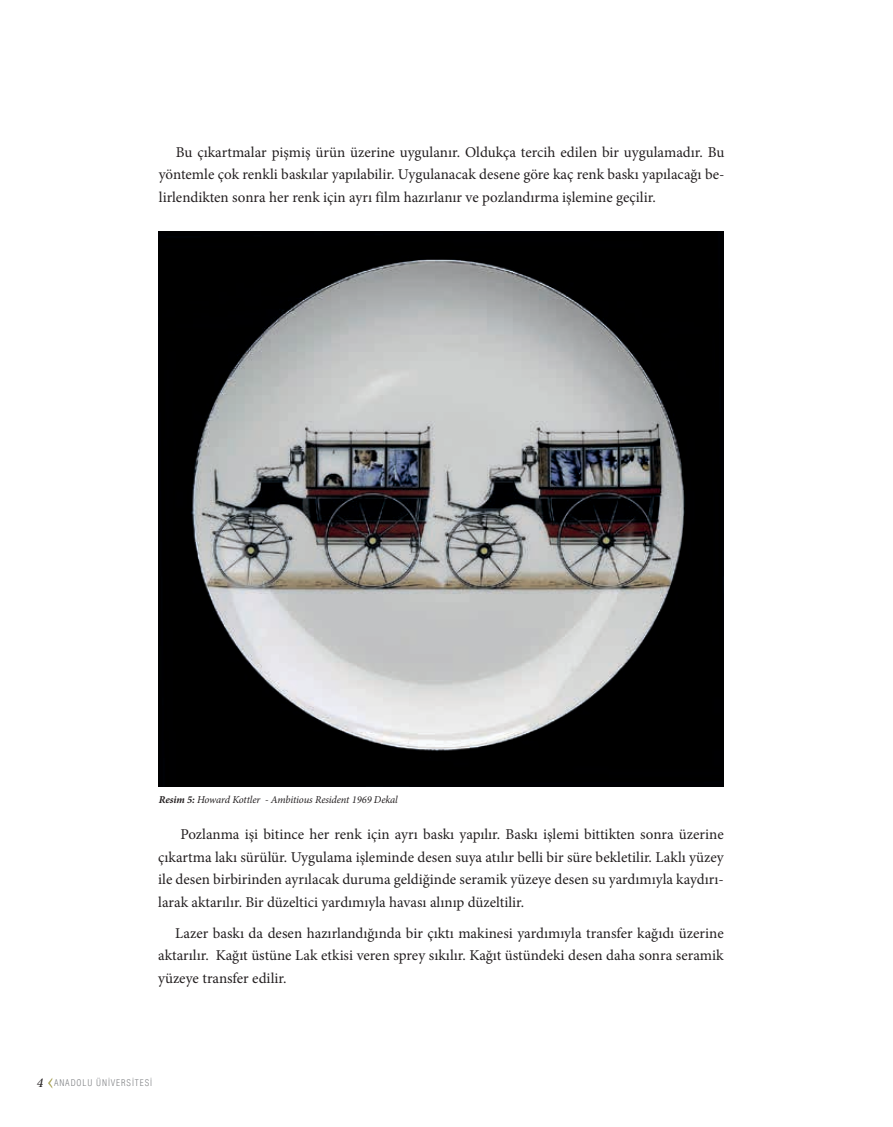
<style>
.page{position:relative;width:893px;height:1127px;background:#fff}
.page>*{position:absolute;margin:0;border:0;box-sizing:border-box;transform-origin:0 0}
.t1{font:15px/22.5px "Minion Pro";color:#231f20;text-align:justify}
.t2{font:italic 10.5px "Minion Pro";letter-spacing:-.015em;color:#231f20}
.t3{font:300 condensed 9px "Helvetica";letter-spacing:.1em;color:#808285}
.s1{font-weight:700}
.s2{font-family:"Minion Pro";font-weight:500;font-style:italic;font-stretch:normal;font-size:13.5px;color:#231f20}
</style>
<div class="page">
<svg style="left:48px;top:1078px;width:4px;height:10px"></svg>
<img style="left:159px;top:232px;width:565px;height:554px">
<p class="t1" style="left:159px;top:141px;width:567px;text-indent:17px">Bu çıkartmalar pişmiş ürün üzerine uygulanır. Oldukça tercih edilen bir uygulamadır. Bu yöntemle çok renkli baskılar yapılabilir. Uygulanacak desene göre kaç renk baskı yapılacağı be&shy;lirlendikten sonra her renk için ayrı film hazırlanır ve pozlandırma işlemine geçilir.</p>
<p class="t2" style="left:159px;top:792px;width:240px"><span class="s1">Resim 5:</span> Howard Kottler - Ambitious Resident 1969 Dekal</p>
<p class="t1" style="left:158px;top:823px;width:567px;text-indent:22px">Pozlanma işi bitince her renk için ayrı baskı yapılır. Baskı işlemi bittikten sonra üzerine çıkartma lakı sürülür. Uygulama işleminde desen suya atılır belli bir süre bekletilir. Laklı yüzey ile desen birbirinden ayrılacak duruma geldiğinde seramik yüzeye desen su yardımıyla kaydırı&shy;larak aktarılır. Bir düzeltici yardımıyla havası alınıp düzeltilir.</p>
<p class="t1" style="left:158px;top:922px;width:567px;text-indent:17px">Lazer baskı da desen hazırlandığında bir çıktı makinesi yardımıyla transfer kağıdı üzerine aktarılır. Kağıt üstüne Lak etkisi veren sprey sıkılır. Kağıt üstündeki desen daha sonra seramik yüzeye transfer edilir.</p>
<p class="t3" style="left:37px;top:1078px;width:117px"><span class="s2">4</span> ANADOLU ÜNİVERSİTESİ</p>
</div>
